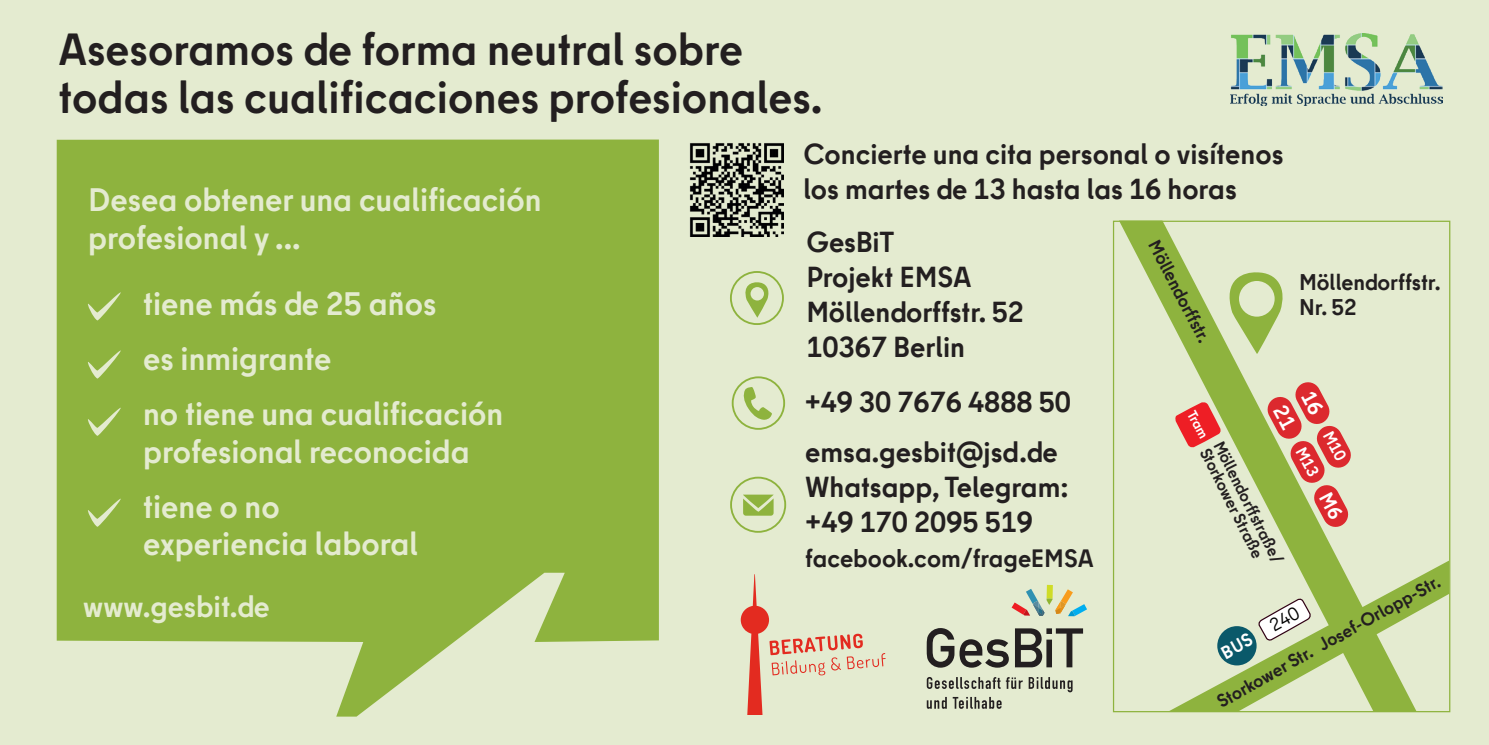
<style>
.page{position:relative;width:1489px;height:745px;background:#fff}
.page>*{position:absolute;margin:0;border:0;box-sizing:border-box;transform-origin:0 0}
.t1{font:700 45px/47.5px "Berlin Type";color:#231f20}
.t2{font:700 32.5px/55px "Berlin Type";color:#e4ebd0}
.t3{font:700 30px "Berlin Type";color:#e4ebd0}
.t4{font:700 28.75px/35px "Berlin Type Office";color:#231f20}
.t5{font:700 25px "Berlin Type Office";color:#231f20}
.t6{font:700 22.5px/24.2px "Berlin Type Office";color:#231f20}
.t7{font:700 21px/31.5px "Berlin Type Office";color:#fff}
.t8{font:700 18px "Berlin Type";color:#231f20}
.t9{font:700 16.5px/15.2px "Berlin Type";color:#231f20}
.t10{font:700 16.25px/31.5px "Berlin Type Office";color:#fff}
.t11{font:700 13.75px "Berlin Type";color:#fff}
</style>
<div class="page">
<div style="left:0;top:0;width:1488px;height:744px;background:#e4ebd0"></div>
<hr style="left:1488px;top:0;width:1px;height:744px;background:#e4ebd0">
<svg style="left:57px;top:139px;width:602px;height:577px;background:#99ba51"></svg>
<svg style="left:85px;top:292px;width:38px;height:29px"></svg>
<svg style="left:85px;top:350px;width:38px;height:29px"></svg>
<svg style="left:85px;top:407px;width:38px;height:29px"></svg>
<svg style="left:85px;top:498px;width:38px;height:29px"></svg>
<svg style="left:730px;top:476px;width:56px;height:56px"></svg>
<svg style="left:743px;top:494px;width:30px;height:21px"></svg>
<svg style="left:730px;top:271px;width:53px;height:54px"></svg>
<svg style="left:742px;top:282px;width:28px;height:36px"></svg>
<div style="left:749px;top:286px;width:16px;height:15px;background:#e4ebd0;border-radius:50%"></div>
<div style="left:748px;top:285px;width:18px;height:17px;border:2px solid #8eb33e;border-radius:50%"></div>
<svg style="left:731px;top:376px;width:54px;height:53px"></svg>
<svg style="left:742px;top:387px;width:30px;height:33px"></svg>
<svg style="left:1011px;top:584px;width:76px;height:32px"></svg>
<svg style="left:926px;top:677px;width:146px;height:31px"></svg>
<svg style="left:926px;top:628px;width:82px;height:39px"></svg>
<svg style="left:1015px;top:628px;width:67px;height:39px"></svg>
<img style="left:689px;top:143px;width:94px;height:93px">
<img style="left:1230px;top:34px;width:212px;height:71px">
<svg style="left:740px;top:574px;width:145px;height:140px"></svg>
<svg style="left:1119px;top:222px;width:219px;height:338px"></svg>
<svg style="left:1221px;top:272px;width:66px;height:83px"></svg>
<div style="left:1238px;top:281px;width:36px;height:35px;background:#e4ebd0;border-radius:50%"></div>
<svg style="left:1174px;top:400px;width:47px;height:48px"></svg>
<svg style="left:1169px;top:560px;width:279px;height:151px"></svg>
<svg style="left:1265px;top:380px;width:86px;height:148px"></svg>
<h1 class="t1" style="left:58px;top:26px;width:765px">Asesoramos de forma neutral sobre todas las cualificaciones profesionales.</h1>
<p class="t2" style="left:88px;top:181px;width:455px;line-height:37.5px">Desea obtener una cualificación profesional y ...</p>
<p class="t2" style="left:143px;top:276px;width:361px">tiene más de 25 años<br>es inmigrante<br>no tiene una cualificación</p>
<p class="t2" style="left:143px;top:424px;width:328px">profesional reconocida tiene o no</p>
<p class="t2" style="left:143px;top:516px;width:276px">experiencia laboral</p>
<p class="t3" style="left:83px;top:586px;width:188px">www.gesbit.de</p>
<p class="t4" style="left:803px;top:136px;width:481px">Concierte una cita personal o visítenos los martes de 13 hasta las 16 horas</p>
<p class="t4" style="left:806px;top:224px;width:219px">GesBiT<br>Projekt EMSA<br>Möllendorffstr. 52<br>10367 Berlin</p>
<p class="t4" style="left:804px;top:376px;width:268px;line-height:50.5px">+49 30 7676 4888 50 emsa.gesbit@jsd.de</p>
<p class="t4" style="left:805px;top:469px;width:265px">Whatsapp, Telegram: +49 170 2095 519</p>
<p class="t5" style="left:805px;top:542px;width:290px">facebook.com/frageEMSA</p>
<p class="t8" style="left:1164px;top:235px;width:114px;rotate:63deg">Möllendorffstr.</p>
<p class="t6" style="left:1299px;top:270px;width:143px">Möllendorffstr.<br>Nr. 52</p>
<p class="t7" style="left:1320px;top:384px;width:25px;rotate:62deg">16<br>21</p>
<p class="t10" style="left:1341px;top:424px;width:34px;rotate:62deg">M10<br>M13</p>
<p class="t11" style="left:1198px;top:407px;width:31px;rotate:62deg">Tram</p>
<p class="t9" style="left:1224px;top:438px;width:136px;rotate:63deg">Möllendorffstraße/<br>Storkower Straße</p>
<p class="t8" style="left:1313px;top:635px;width:138px;rotate:-29deg">Josef-Orlopp-Str.</p>
<p class="t8" style="left:1212px;top:692px;width:108px;rotate:-30deg">Storkower Str.</p>
</div>
